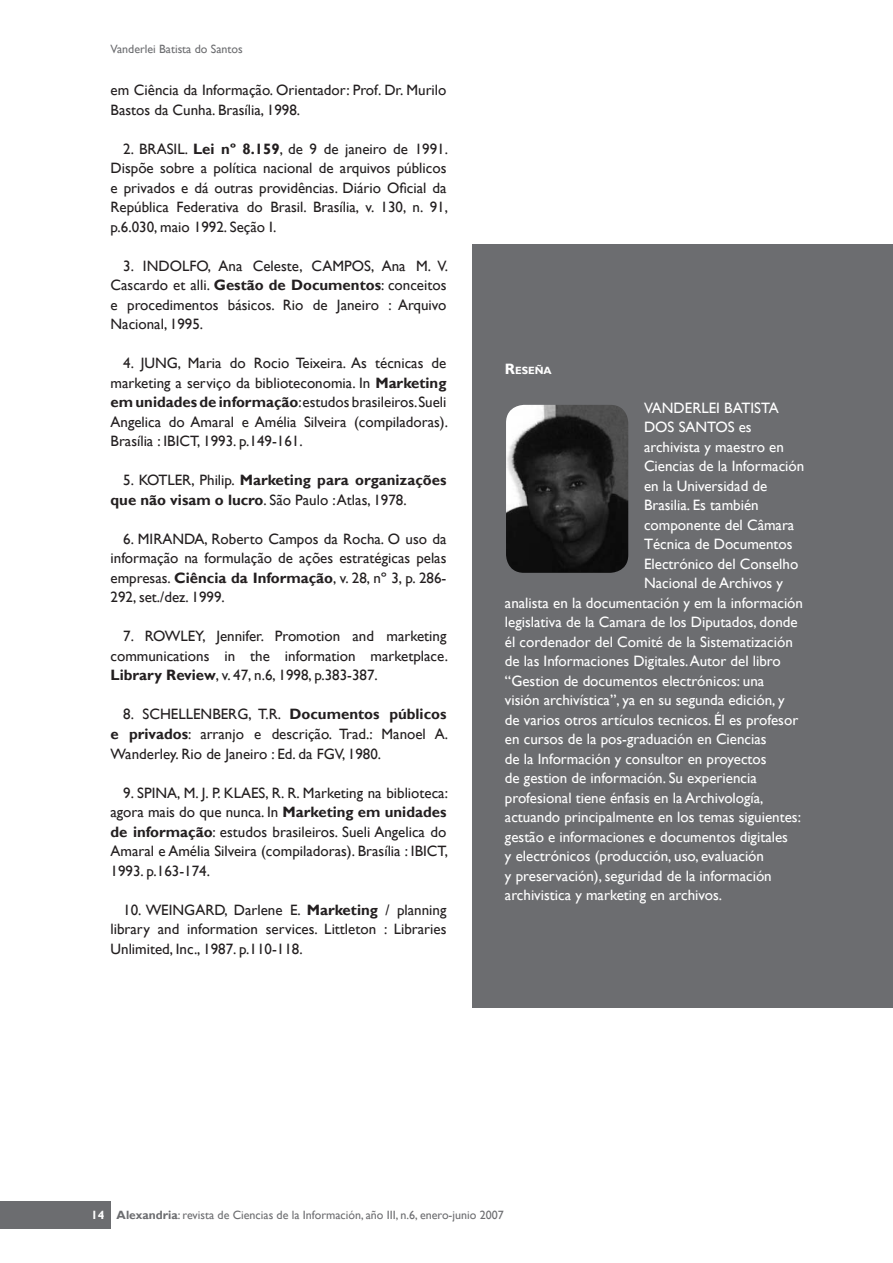
<style>
.page{position:relative;width:893px;height:1263px;background:#fff}
.page>*{position:absolute;margin:0;border:0;box-sizing:border-box;transform-origin:0 0}
.t1{font:15px/19.5px "Gill Sans";color:#231f20;text-align:justify}
.t2{font:15px "Gill Sans";color:#fff}
.t3{font:700 15px/19.5px "Gill Sans";color:#231f20}
.t4{font:12px "Gill Sans";color:#6c6d70}
.t5{font:700 10.5px "Gill Sans";color:#fff}
.s1{font-weight:700}
.s2{font-weight:400}
.s3{font-size:15px}
.s4{font-weight:700;color:#fff}
</style>
<div class="page">
<div style="left:0;top:1201px;width:111px;height:28px;background:#6c6d70"></div>
<div style="left:472px;top:244px;width:420px;height:763px;background:#6c6d70"></div>
<img style="left:506px;top:405px;width:122px;height:168px">
<p class="t4" style="left:111px;top:42px;width:134px">Vanderlei Batista do Santos</p>
<p class="t1" style="left:111px;top:81px;width:337px">em Ciência da Informação. Orientador: Prof. Dr. Murilo<br>Bastos da Cunha. Brasília, 1998.</p>
<p class="t1" style="left:111px;top:139px;width:339px;text-indent:13px">2. BRASIL. <span class="s1">Lei nº 8.159</span>, de 9 de janeiro de 1991.<br>Dispõe sobre a política nacional de arquivos públicos e privados e dá outras providências. Diário Oficial da República Federativa do Brasil. Brasília, v. 130, n. 91, p.6.030, maio 1992. Seção I.</p>
<p class="t1" style="left:111px;top:256px;width:339px;text-indent:13px">3. INDOLFO, Ana Celeste, CAMPOS, Ana M. V.<br>Cascardo et alli. <span class="s1">Gestão de Documentos</span>: conceitos e procedimentos básicos. Rio de Janeiro : Arquivo Nacional, 1995.</p>
<p class="t1" style="left:111px;top:354px;width:339px;text-indent:13px">4. JUNG, Maria do Rocio Teixeira. As técnicas de marketing a serviço da biblioteconomia. In <span class="s1">Marketing em unidades de informação</span>:estudos brasileiros.Sueli Angelica do Amaral e Amélia Silveira (compiladoras).<br>Brasília : IBICT, 1993. p.149-161.</p>
<p class="t3" style="left:111px;top:471px;width:337px;text-indent:13px"><span class="s2">5. KOTLER, Philip.</span> Marketing para organizações que não visam o lucro<span class="s2">. São Paulo : Atlas, 1978.</span></p>
<p class="t1" style="left:111px;top:529px;width:337px;text-indent:13px">6. MIRANDA, Roberto Campos da Rocha. O uso da informação na formulação de ações estratégicas pelas empresas. <span class="s1">Ciência da Informação</span>, v. 28, nº 3, p. 286- 292, set./dez. 1999.</p>
<p class="t1" style="left:111px;top:627px;width:339px;text-indent:13px">7. ROWLEY, Jennifer. Promotion and marketing communications in the information marketplace.<br><span class="s1">Library Review</span>, v. 47, n.6, 1998, p.383-387.</p>
<p class="t1" style="left:111px;top:705px;width:339px;text-indent:13px">8. SCHELLENBERG, T.R. <span class="s1">Documentos públicos e privados</span>: arranjo e descrição. Trad.: Manoel A.<br>Wanderley. Rio de Janeiro : Ed. da FGV, 1980.</p>
<p class="t1" style="left:111px;top:783px;width:339px;text-indent:13px">9. SPINA, M. J. P. KLAES, R. R. Marketing na biblioteca: agora mais do que nunca. In <span class="s1">Marketing em unidades de informação</span>: estudos brasileiros. Sueli Angelica do Amaral e Amélia Silveira (compiladoras). Brasília : IBICT, 1993. p.163-174.</p>
<p class="t1" style="left:111px;top:900px;width:337px;text-indent:13px">10. WEINGARD, Darlene E. <span class="s1">Marketing</span> / planning library and information services. Littleton : Libraries Unlimited, Inc., 1987. p.110-118.</p>
<p class="t5" style="left:505px;top:364px;width:48px"><span class="s3">R</span>ESEÑA</p>
<p class="t2" style="left:644px;top:399px;width:136px">VANDERLEI BATISTA</p>
<p class="t2" style="left:644px;top:418px;width:109px">DOS SANTOS es</p>
<p class="t2" style="left:644px;top:438px;width:141px">archivista y maestro en</p>
<p class="t2" style="left:644px;top:457px;width:162px">Ciencias de la Información</p>
<p class="t2" style="left:644px;top:477px;width:125px">en la Universidad de</p>
<p class="t2" style="left:644px;top:496px;width:116px">Brasilia. Es también</p>
<p class="t2" style="left:644px;top:516px;width:152px">componente del Câmara</p>
<p class="t2" style="left:644px;top:535px;width:150px">Técnica de Documentos</p>
<p class="t2" style="left:644px;top:555px;width:156px">Electrónico del Conselho</p>
<p class="t2" style="left:644px;top:574px;width:141px">Nacional de Archivos y</p>
<p class="t2" style="left:505px;top:594px;width:300px">analista en la documentación y em la información</p>
<p class="t2" style="left:505px;top:613px;width:294px">legislativa de la Camara de los Diputados, donde</p>
<p class="t2" style="left:505px;top:633px;width:289px">él cordenador del Comité de la Sistematización</p>
<p class="t2" style="left:505px;top:652px;width:277px">de las Informaciones Digitales. Autor del libro</p>
<p class="t2" style="left:505px;top:672px;width:261px">“Gestion de documentos electrónicos: una</p>
<p class="t2" style="left:505px;top:691px;width:281px">visión archivística”, ya en su segunda edición, y</p>
<p class="t2" style="left:505px;top:711px;width:295px">de varios otros artículos tecnicos. Él es profesor</p>
<p class="t2" style="left:505px;top:730px;width:263px">en cursos de la pos-graduación en Ciencias</p>
<p class="t2" style="left:505px;top:750px;width:263px">de la Información y consultor en proyectos</p>
<p class="t2" style="left:505px;top:769px;width:253px">de gestion de información. Su experiencia</p>
<p class="t2" style="left:505px;top:789px;width:260px">profesional tiene énfasis en la Archivología,</p>
<p class="t2" style="left:505px;top:808px;width:297px">actuando principalmente en los temas siguientes:</p>
<p class="t2" style="left:505px;top:828px;width:284px">gestão e informaciones e documentos digitales</p>
<p class="t2" style="left:505px;top:847px;width:261px">y electrónicos (producción, uso, evaluación</p>
<p class="t2" style="left:505px;top:867px;width:268px">y preservación), seguridad de la información</p>
<p class="t2" style="left:505px;top:886px;width:219px">archivistica y marketing en archivos.</p>
<p class="t4" style="left:91px;top:1208px;width:414px"><span class="s4">14</span> <span class="s1">Alexandria</span>: revista de Ciencias de la Información, año III, n.6, enero-junio 2007</p>
</div>
